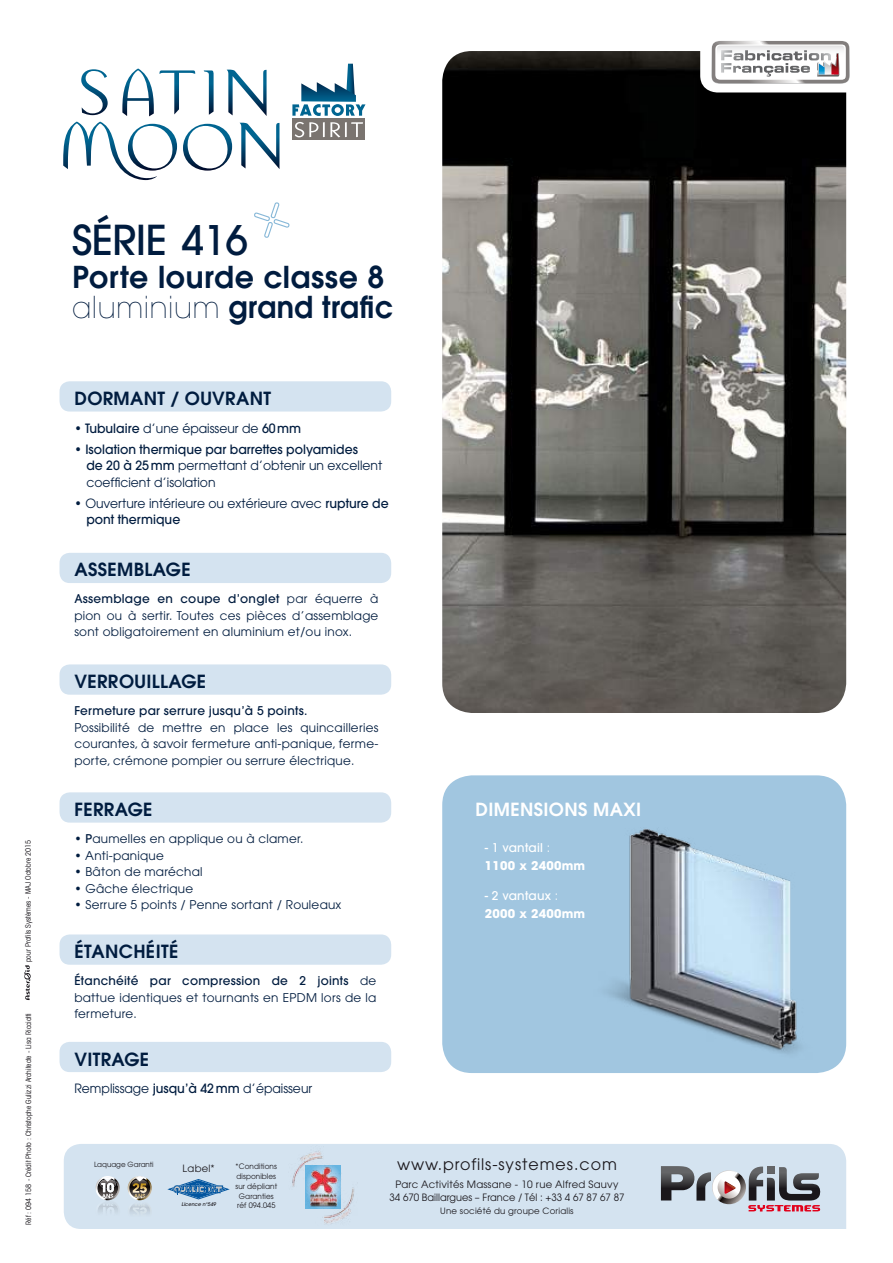
<style>
.page{position:relative;width:893px;height:1263px;background:#fff}
.page>*{position:absolute;margin:0;border:0;box-sizing:border-box;transform-origin:0 0}
.t1{font:500 40.95px "Avant Garde";letter-spacing:-.015em;color:#001c3f}
.t2{font:600 30px/30px "Avant Garde";letter-spacing:.02em;color:#001c3f}
.t3{font:600 18px "Avant Garde";letter-spacing:.02em;color:#001c3f}
.t4{font:600 18px "Avant Garde";letter-spacing:.02em;color:#fff}
.t5{font:15.9px "Avant Garde";letter-spacing:.06em;color:#1a171c}
.t6{font:12.75px/16.5px "Avant Garde";color:#001c3f}
.t7{font:12px/16.5px "Avant Garde";letter-spacing:.02em;color:#001c3f;text-align:justify}
.t8{font:700 12px/18px "Avant Garde";letter-spacing:.02em;color:#fff}
.t9{font:500 12px "Avant Garde";letter-spacing:.02em;color:#001c3f}
.t10{font:10.05px/12.9px "Avant Garde";letter-spacing:.02em;color:#1a171c;text-align:center}
.t11{font:8.7px "Avant Garde";letter-spacing:.02em;color:#1a171c}
.t12{font:condensed 7.5px "Avant Garde";color:#1a171c}
.t13{font:7.5px/10.1px "Avant Garde";letter-spacing:.01em;color:#1a171c;text-align:center}
.t14{font:7.05px "Avant Garde";color:#1a171c}
.t15{font:italic 500 4.95px "Avant Garde";letter-spacing:.01em;color:#1a171c}
.s1{font-size:40.5px}
.s2{font-weight:200}
.s3{font-weight:500}
.s4{font-weight:400}
</style>
<div class="page">
<img style="left:442px;top:51px;width:404px;height:662px">
<div style="left:60px;top:553px;width:331px;height:30px;background:#d4e3f0;border-radius:10px"></div>
<div style="left:60px;top:381px;width:331px;height:30px;background:#d4e3f0;border-radius:10px"></div>
<div style="left:60px;top:664px;width:331px;height:31px;background:#d4e3f0;border-radius:10px"></div>
<div style="left:60px;top:934px;width:331px;height:31px;background:#d4e3f0;border-radius:10px"></div>
<div style="left:60px;top:1042px;width:331px;height:30px;background:#d4e3f0;border-radius:10px"></div>
<div style="left:60px;top:792px;width:331px;height:31px;background:#d4e3f0;border-radius:10px"></div>
<div style="left:442px;top:775px;width:404px;height:298px;background:#a1c6e0;border-radius:30px"></div>
<img style="left:607px;top:829px;width:218px;height:244px">
<svg style="left:227px;top:70px;width:40px;height:46px"></svg>
<svg style="left:240px;top:123px;width:39px;height:46px"></svg>
<svg style="left:81px;top:69px;width:27px;height:46px"></svg>
<svg style="left:122px;top:68px;width:74px;height:48px"></svg>
<svg style="left:204px;top:70px;width:10px;height:45px"></svg>
<svg style="left:63px;top:122px;width:114px;height:58px"></svg>
<svg style="left:183px;top:124px;width:49px;height:47px"></svg>
<div style="left:292px;top:119px;width:73px;height:21px;background:#7a7470"></div>
<svg style="left:292px;top:64px;width:73px;height:52px"></svg>
<svg style="left:295px;top:122px;width:68px;height:15px"></svg>
<svg style="left:254px;top:202px;width:36px;height:36px"></svg>
<svg style="left:24px;top:965px;width:7px;height:35px"></svg>
<div style="left:700px;top:20px;width:173px;height:72px;background:#fff;border-radius:17px"></div>
<svg style="left:711px;top:41px;width:139px;height:43px"></svg>
<div style="left:64px;top:1144px;width:782px;height:85px;background:#d4e3f0"></div>
<svg style="left:661px;top:1166px;width:160px;height:45px;background:#9e9ba3"></svg>
<img style="left:288px;top:1145px;width:70px;height:84px">
<svg style="left:169px;top:1179px;width:60px;height:20px"></svg>
<svg style="left:96px;top:1176px;width:24px;height:48px"></svg>
<svg style="left:128px;top:1176px;width:24px;height:48px"></svg>
<p class="t12" style="left:24px;top:962px;width:124px;rotate:-90deg">pour Profils Systèmes - MAJ Octobre 2015</p>
<p class="t12" style="left:24px;top:1225px;width:213px;rotate:-90deg">Réf : 094 158 - Crédit Photo : Christophe Gulizzi Architecte - Lisa Ricciotti</p>
<h1 class="t1" style="left:72px;top:215px;width:177px">SÉRIE <span class="s1">416</span></h1>
<h2 class="t2" style="left:72px;top:261px;width:323px">Porte lourde classe 8 <span class="s2">aluminium</span> grand trafic</h2>
<h3 class="t3" style="left:74px;top:387px;width:198px">DORMANT / OUVRANT</h3>
<p class="t6" style="left:74px;top:420px;width:228px"><span class="s3">• Tubulaire</span> d’une épaisseur de <span class="s3">60mm</span></p>
<p class="t6" style="left:86px;top:441px;width:297px;text-indent:-12px"><span class="s3">• Isolation thermique par barrettes polyamides<br>de 20 à 25mm</span> permettant d’obtenir un excellent coefficient d’isolation</p>
<p class="t6" style="left:86px;top:495px;width:304px;text-indent:-12px"><span class="s3">•</span> Ouverture intérieure ou extérieure avec <span class="s3">rupture de pont thermique</span></p>
<h3 class="t3" style="left:74px;top:558px;width:118px">ASSEMBLAGE</h3>
<p class="t7" style="left:74px;top:591px;width:306px"><span class="s3">Assemblage en coupe d’onglet</span> par équerre à pion ou à sertir. Toutes ces pièces d’assemblage sont obligatoirement en aluminium et/ou inox.</p>
<h3 class="t3" style="left:74px;top:670px;width:133px">VERROUILLAGE</h3>
<p class="t9" style="left:74px;top:703px;width:235px">Fermeture par serrure jusqu’à 5 points.</p>
<p class="t7" style="left:74px;top:719px;width:306px">Possibilité de mettre en place les quincailleries courantes, à savoir fermeture anti-panique, ferme&shy;porte, crémone pompier ou serrure électrique.</p>
<h3 class="t3" style="left:74px;top:798px;width:80px">FERRAGE</h3>
<h3 class="t4" style="left:476px;top:798px;width:167px">DIMENSIONS MAXI</h3>
<p class="t7" style="left:74px;top:830px;width:230px"><span class="s3">• P</span>aumelles en applique ou à clamer.</p>
<p class="t7" style="left:74px;top:847px;width:91px">• Anti-panique</p>
<p class="t7" style="left:74px;top:863px;width:130px">• Bâton de maréchal</p>
<p class="t7" style="left:74px;top:880px;width:120px">• Gâche électrique</p>
<p class="t7" style="left:74px;top:896px;width:268px">• Serrure 5 points / Penne sortant / Rouleaux</p>
<h3 class="t3" style="left:74px;top:940px;width:105px">ÉTANCHÉITÉ</h3>
<p class="t7" style="left:74px;top:972px;width:303px"><span class="s3">Étanchéité par compression de 2 joints</span> de battue identiques et tournants en EPDM lors de la fermeture.</p>
<h3 class="t3" style="left:74px;top:1047px;width:76px">VITRAGE</h3>
<p class="t6" style="left:74px;top:1080px;width:239px">Remplissage <span class="s3">jusqu’à 42mm</span> d’épaisseur</p>
<p class="t8" style="left:485px;top:838px;width:102px"><span class="s3">- 1 vantail</span> <span class="s4">:<br></span>1100 x 2400mm</p>
<p class="t8" style="left:485px;top:886px;width:102px"><span class="s3">- 2 vantaux</span> <span class="s4">:<br></span>2000 x 2400mm</p>
<p class="t10" style="left:183px;top:1162px;width:34px">Label*</p>
<h3 class="t5" style="left:397px;top:1154px;width:221px">www.profils-systemes.com</h3>
<p class="t15" style="left:181px;top:1201px;width:36px">Licence n°549</p>
<p class="t14" style="left:94px;top:1160px;width:61px">Laquage Garanti</p>
<p class="t13" style="left:235px;top:1161px;width:43px">*Conditions disponibles sur dépliant<br>Garanties réf 094.045</p>
<p class="t10" style="left:389px;top:1178px;width:237px">Parc Activités Massane - 10 rue Alfred Sauvy<br>34 670 Baillargues – France / Tél : +33 4 67 87 67 87</p>
<p class="t11" style="left:440px;top:1206px;width:135px">Une société du groupe Corialis</p>
</div>
